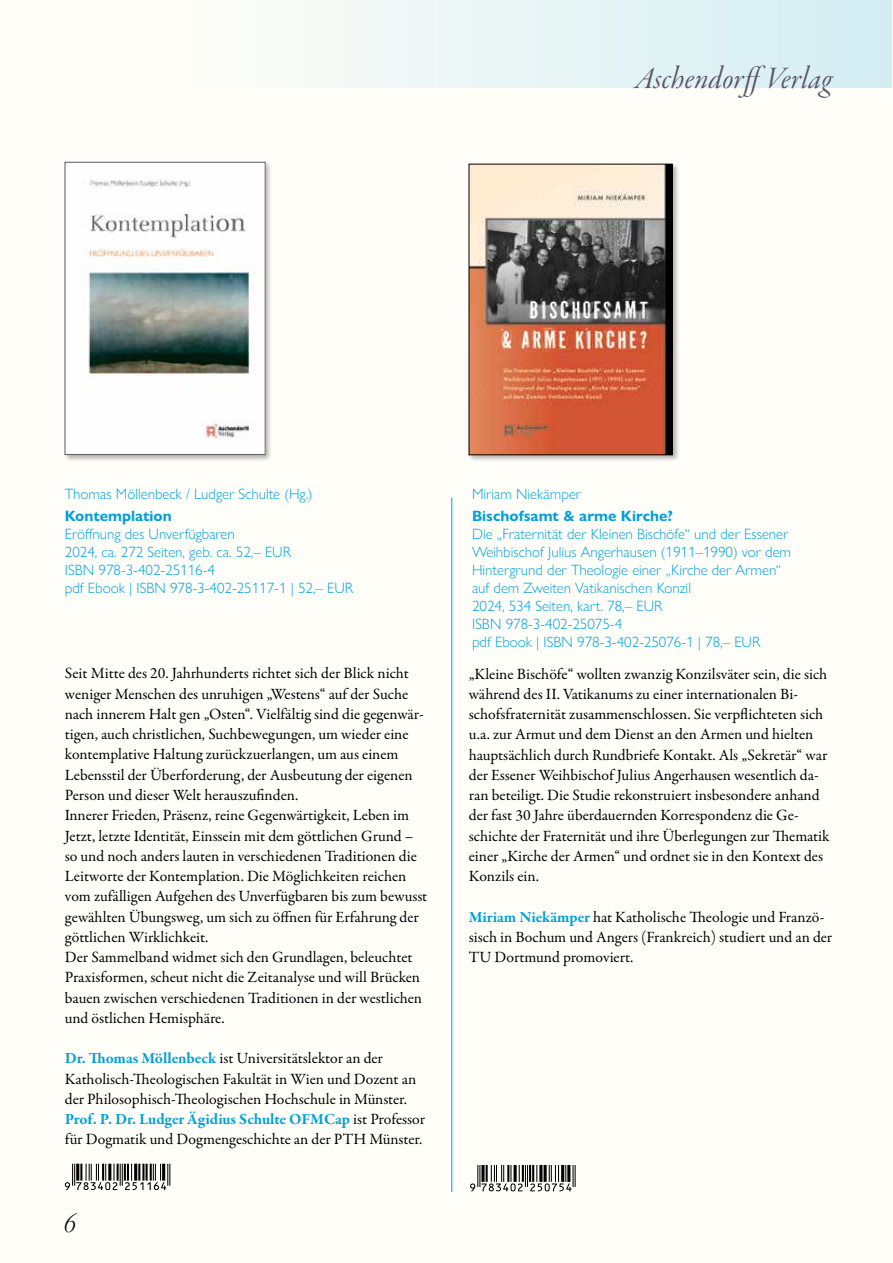
<style>
.page{position:relative;width:893px;height:1263px;background:#fffef9}
.page>*{position:absolute;margin:0;border:0;box-sizing:border-box;transform-origin:0 0}
.t1{font:33px "Garamond Premr Pro It Disp";letter-spacing:.01em;color:#5c5268}
.t2{font:30px "Garamond Premr Pro Lt It Disp";color:#000}
.t3{font:15.75px/20.2px "Garamond Premr Pro";color:#000}
.t4{font:300 15px/18px "Gill Sans Nova";color:#00a0d8}
.t5{font:700 15px "Gill Sans Nova";color:#00a0d8}
.s1{font-weight:700;color:#00a0d8}
</style>
<div class="page">
<hr style="left:451px;top:497px;width:1px;height:695px;background:#00a0d8">
<div style="left:0;top:0;width:892px;height:87px;background:linear-gradient(to right,#fffffa,#d4eef3)"></div>
<svg style="left:470px;top:1165px;width:106px;height:26px"></svg>
<div style="left:467px;top:162px;width:213px;height:300px;background:#000;opacity:.3"></div>
<img style="left:471px;top:166px;width:199px;height:287px">
<div style="left:469px;top:164px;width:203px;height:291px;border:1px solid #000"></div>
<div style="left:63px;top:160px;width:210px;height:302px;background:#000;opacity:.3"></div>
<img style="left:67px;top:164px;width:196px;height:289px">
<div style="left:65px;top:162px;width:200px;height:293px;border:1px solid #5a5964"></div>
<svg style="left:65px;top:1164px;width:105px;height:26px"></svg>
<h1 class="t1" style="left:635px;top:61px;width:199px">AschendorffVerlag</h1>
<p class="t4" style="left:65px;top:485px;width:249px">Thomas Möllenbeck / Ludger Schulte (Hg.)</p>
<p class="t5" style="left:65px;top:507px;width:108px">Kontemplation</p>
<p class="t4" style="left:65px;top:525px;width:290px">Eröffnung des Unverfügbaren<br>2024, ca. 272 Seiten, geb. ca. 52,– EUR<br>ISBN 978-3-402-25116-4<br>pdf Ebook | ISBN 978-3-402-25117-1 | 52,– EUR</p>
<p class="t3" style="left:65px;top:664px;width:364px">Seit Mitte des 20. Jahrhunderts richtet sich der Blick nicht weniger Menschen des unruhigen „Westens“ auf der Suche nach innerem Halt gen „Osten“. Vielfältig sind die gegenwär&shy;tigen, auch christlichen, Suchbewegungen, um wieder eine kontemplative Haltung zurückzuerlangen, um aus einem Lebensstil der Überforderung, der Ausbeutung der eigenen Person und dieser Welt herauszufinden.<br>Innerer Frieden, Präsenz, reine Gegenwärtigkeit, Leben im Jetzt, letzte Identität, Einssein mit dem göttlichen Grund – so und noch anders lauten in verschiedenen Traditionen die Leitworte der Kontemplation. Die Möglichkeiten reichen vom zufälligen Aufgehen des Unverfügbaren bis zum bewusst gewählten Übungsweg, um sich zu öffnen für Erfahrung der göttlichen Wirklichkeit.<br>Der Sammelband widmet sich den Grundlagen, beleuchtet Praxisformen, scheut nicht die Zeitanalyse und will Brücken bauen zwischen verschiedenen Traditionen in der westlichen und östlichen Hemisphäre.</p>
<p class="t3" style="left:65px;top:1048px;width:362px"><span class="s1">Dr. Thomas Möllenbeck</span> ist Universitätslektor an der Katholisch-Theologischen Fakultät in Wien und Dozent an der Philosophisch-Theologischen Hochschule in Münster.<br><span class="s1">Prof. P. Dr. Ludger Ägidius Schulte OFMCap</span> ist Professor für Dogmatik und Dogmengeschichte an der PTH Münster.</p>
<h2 class="t2" style="left:64px;top:1207px;width:14px">6</h2>
<p class="t4" style="left:472px;top:485px;width:111px">Miriam Niekämper</p>
<p class="t5" style="left:472px;top:507px;width:203px">Bischofsamt &amp; arme Kirche?</p>
<p class="t4" style="left:472px;top:525px;width:321px">Die „Fraternität der Kleinen Bischöfe“ und der Essener Weihbischof Julius Angerhausen (1911–1990) vor dem Hintergrund der Theologie einer „Kirche der Armen“ auf dem Zweiten Vatikanischen Konzil<br>2024, 534 Seiten, kart. 78,– EUR<br>ISBN 978-3-402-25075-4<br>pdf Ebook | ISBN 978-3-402-25076-1 | 78,– EUR</p>
<p class="t3" style="left:469px;top:664px;width:362px">„Kleine Bischöfe“ wollten zwanzig Konzilsväter sein, die sich während des II. Vatikanums zu einer internationalen Bi&shy;schofsfraternität zusammenschlossen. Sie verpflichteten sich u.a. zur Armut und dem Dienst an den Armen und hielten hauptsächlich durch Rundbriefe Kontakt. Als „Sekretär“ war der Essener Weihbischof Julius Angerhausen wesentlich da&shy;ran beteiligt. Die Studie rekonstruiert insbesondere anhand der fast 30 Jahre überdauernden Korrespondenz die Ge&shy;schichte der Fraternität und ihre Überlegungen zur Thematik einer „Kirche der Armen“ und ordnet sie in den Kontext des Konzils ein.</p>
<p class="t3" style="left:469px;top:907px;width:365px"><span class="s1">Miriam Niekämper</span> hat Katholische Theologie und Franzö&shy;sisch in Bochum und Angers (Frankreich) studiert und an der<br>TU Dortmund promoviert.</p>
</div>
